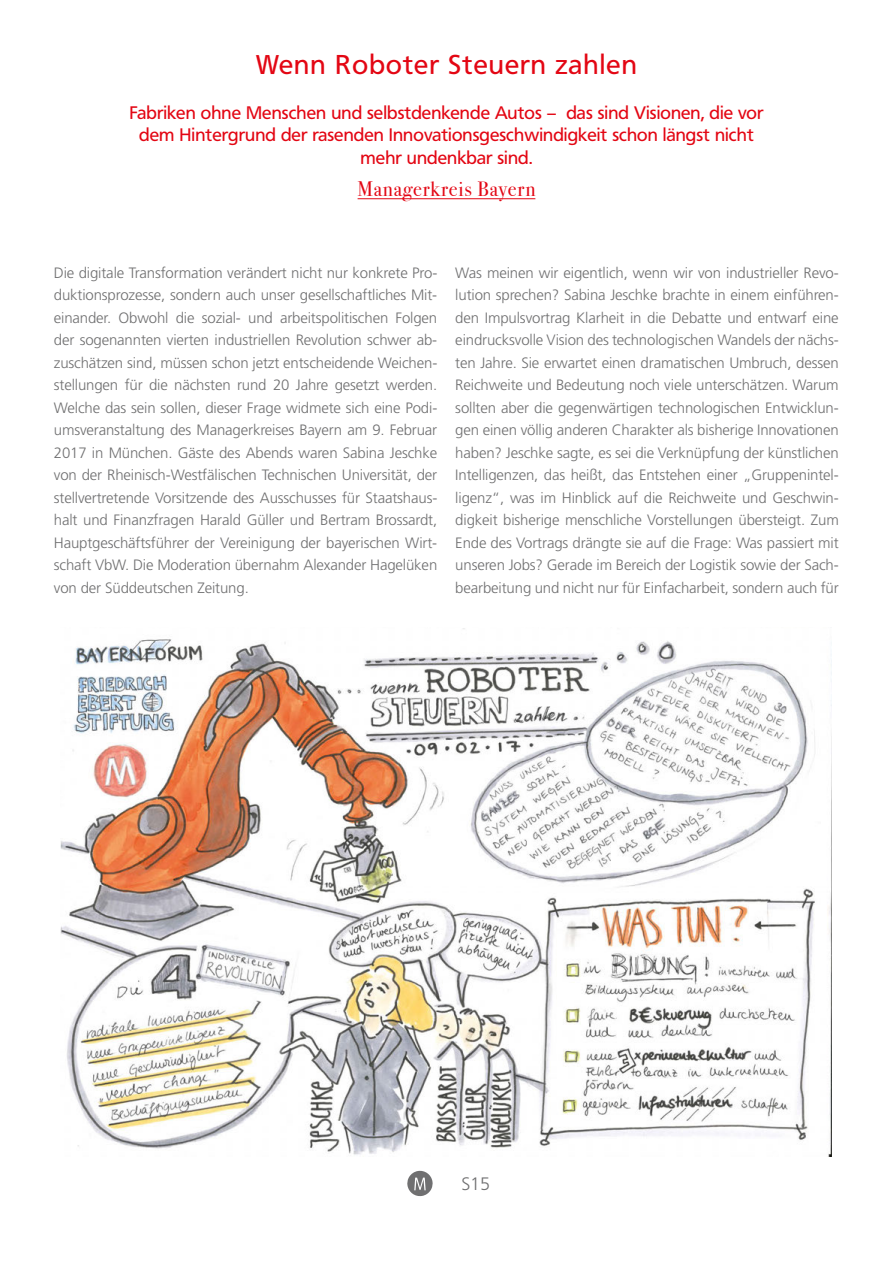
<style>
.page{position:relative;width:893px;height:1263px;background:#fff}
.page>*{position:absolute;margin:0;border:0;box-sizing:border-box;transform-origin:0 0}
.t1{font:27px "Frutiger BQ";letter-spacing:.04em;color:#e30613}
.t2{font:21px "Bodoni Svty Two ITCTT";letter-spacing:.04em;color:#e30613}
.t3{font:18px/22.5px "Frutiger BQ";letter-spacing:.005em;color:#e30613;text-align:center}
.t4{font:300 18px "Frutiger LT Std";color:#707071}
.t5{font:300 15px/22.5px "Frutiger LT Std";letter-spacing:-.01em;color:#707071;text-align:justify}
</style>
<div class="page">
<svg style="left:407px;top:1171px;width:26px;height:26px"></svg>
<hr style="left:358px;top:198px;width:177px;height:1px;background:#e30613">
<img style="left:61px;top:628px;width:771px;height:528px">
<h1 class="t1" style="left:256px;top:49px;width:382px">Wenn Roboter Steuern zahlen</h1>
<p class="t3" style="left:130px;top:102px;width:635px">Fabriken ohne Menschen und selbstdenkende Autos – das sind Visionen, die vor dem Hintergrund der rasenden Innovationsgeschwindigkeit schon längst nicht mehr undenkbar sind.</p>
<h2 class="t2" style="left:358px;top:172px;width:179px">Managerkreis Bayern</h2>
<p class="t5" style="left:54px;top:262px;width:385px">Die digitale Transformation verändert nicht nur konkrete Pro&shy;duktionsprozesse, sondern auch unser gesellschaftliches Mit&shy;einander. Obwohl die sozial- und arbeitspolitischen Folgen der sogenannten vierten industriellen Revolution schwer ab&shy;zuschätzen sind, müssen schon jetzt entscheidende Weichen&shy;stellungen für die nächsten rund 20 Jahre gesetzt werden.<br>Welche das sein sollen, dieser Frage widmete sich eine Podi&shy;umsveranstaltung des Managerkreises Bayern am 9. Februar 2017 in München. Gäste des Abends waren Sabina Jeschke von der Rheinisch-Westfälischen Technischen Universität, der stellvertretende Vorsitzende des Ausschusses für Staatshaus&shy;halt und Finanzfragen Harald Güller und Bertram Brossardt, Hauptgeschäftsführer der Vereinigung der bayerischen Wirt&shy;schaft VbW. Die Moderation übernahm Alexander Hagelüken von der Süddeutschen Zeitung.</p>
<p class="t5" style="left:455px;top:262px;width:385px">Was meinen wir eigentlich, wenn wir von industrieller Revo&shy;lution sprechen? Sabina Jeschke brachte in einem einführen&shy;den Impulsvortrag Klarheit in die Debatte und entwarf eine eindrucksvolle Vision des technologischen Wandels der nächs&shy;ten Jahre. Sie erwartet einen dramatischen Umbruch, dessen Reichweite und Bedeutung noch viele unterschätzen. Warum sollten aber die gegenwärtigen technologischen Entwicklun&shy;gen einen völlig anderen Charakter als bisherige Innovationen haben? Jeschke sagte, es sei die Verknüpfung der künstlichen Intelligenzen, das heißt, das Entstehen einer „Gruppenintel&shy;ligenz“, was im Hinblick auf die Reichweite und Geschwin&shy;digkeit bisherige menschliche Vorstellungen übersteigt. Zum Ende des Vortrags drängte sie auf die Frage: Was passiert mit unseren Jobs? Gerade im Bereich der Logistik sowie der Sach&shy;bearbeitung und nicht nur für Einfacharbeit, sondern auch für</p>
<p class="t4" style="left:461px;top:1174px;width:30px">S15</p>
</div>
